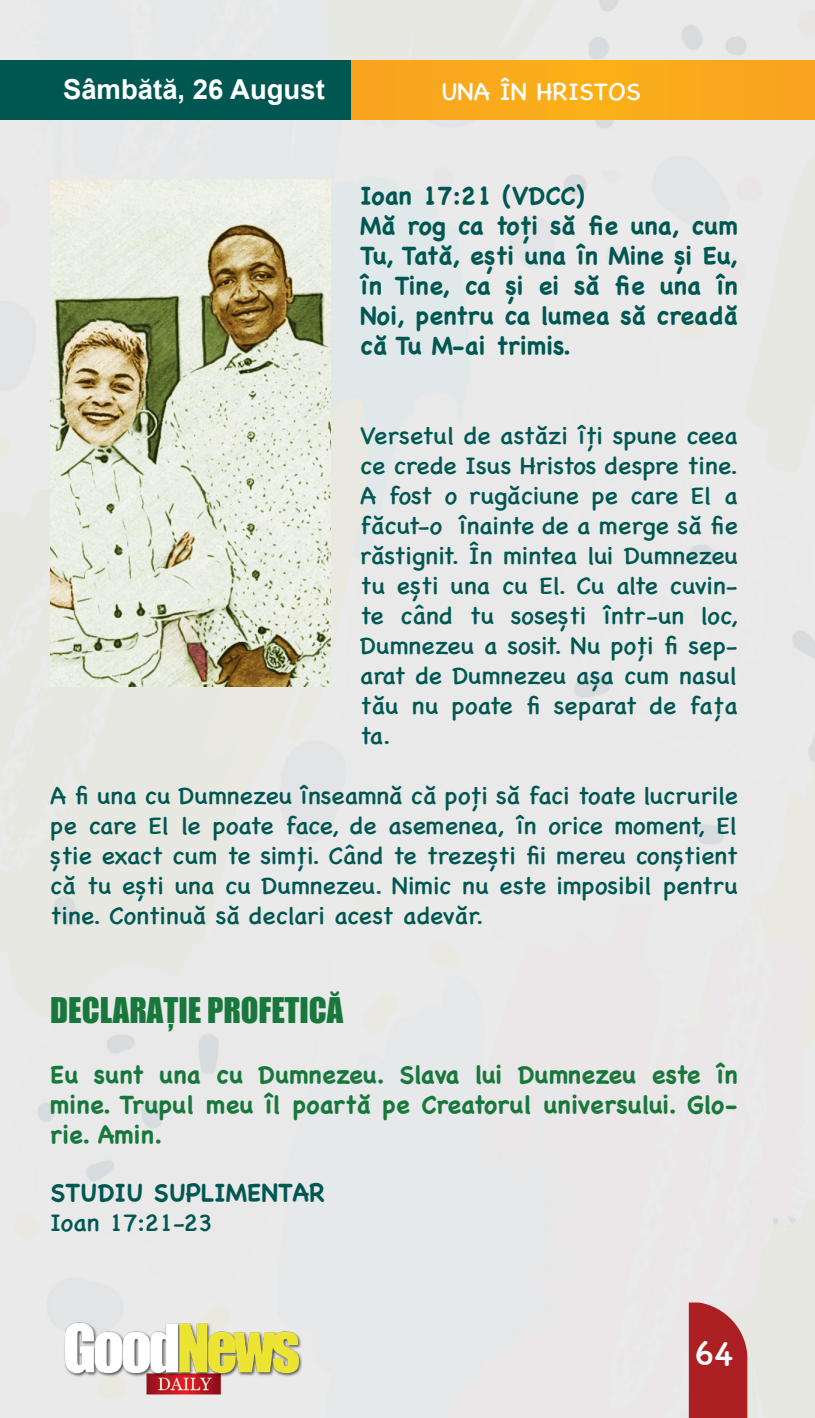
<style>
.page{position:relative;width:815px;height:1418px;background:#fff}
.page>*{position:absolute;margin:0;border:0;box-sizing:border-box;transform-origin:0 0}
.t1{font:35px "Chalkboard SE";color:#fff}
.t2{font:32.5px "Impact";color:#18783c}
.t3{font:700 27.5px "Arial";color:#fff}
.t4{font:25px/30px "Chalkboard SE";color:#005752;text-align:justify}
.t5{font:700 25px/30px "Chalkboard SE";color:#005752;text-align:justify}
.t6{font:700 25px/30px "Chalkboard SE";color:#18783c;text-align:justify}
.t7{font:25px "Chalkboard SE";color:#fff}
</style>
<div class="page">
<div style="left:0;top:0;width:815px;height:1417px;background:#e9e9e9"></div>
<div style="left:168px;top:60px;width:647px;height:60px;background:#f9a91c"></div>
<div style="left:0;top:60px;width:351px;height:60px;background:#005752"></div>
<div style="left:689px;top:1302px;width:58px;height:115px;background:#ac1f22"></div>
<img style="left:59px;top:1320px;width:246px;height:76px">
<img style="left:50px;top:179px;width:280px;height:508px">
<p class="t3" style="left:63px;top:71px;width:263px">Sâmbătă, 26 August</p>
<p class="t7" style="left:441px;top:69px;width:201px">UNA ÎN HRISTOS</p>
<p class="t5" style="left:360px;top:180px;width:226px">Ioan 17:21 (VDCC)</p>
<p class="t5" style="left:360px;top:210px;width:379px">Mă rog ca toți să fie una, cum Tu, Tată, ești una în Mine și Eu, în Tine, ca și ei să fie una în Noi, pentru ca lumea să creadă că Tu M-ai trimis.</p>
<p class="t4" style="left:360px;top:419px;width:379px">Versetul de astăzi îți spune ceea ce crede Isus Hristos despre tine.<br>A fost o rugăciune pe care El a făcut-o înainte de a merge să fie răstignit. În mintea lui Dumnezeu tu ești una cu El. Cu alte cuvin&shy;te când tu sosești într-un loc, Dumnezeu a sosit. Nu poți fi sep&shy;arat de Dumnezeu așa cum nasul tău nu poate fi separat de fața ta.</p>
<p class="t4" style="left:50px;top:779px;width:689px">A fi una cu Dumnezeu înseamnă că poți să faci toate lucrurile pe care El le poate face, de asemenea, în orice moment, El știe exact cum te simți. Când te trezești fii mereu conștient că tu ești una cu Dumnezeu. Nimic nu este imposibil pentru tine. Continuă să declari acest adevăr.</p>
<p class="t2" style="left:50px;top:985px;width:295px">DECLARAȚIE PROFETICĂ</p>
<p class="t6" style="left:50px;top:1059px;width:689px">Eu sunt una cu Dumnezeu. Slava lui Dumnezeu este în mine. Trupul meu îl poartă pe Creatorul universului. Glo&shy;rie. Amin.</p>
<p class="t5" style="left:50px;top:1176px;width:277px">STUDIU SUPLIMENTAR</p>
<p class="t4" style="left:50px;top:1205px;width:164px">Ioan 17:21-23</p>
<h1 class="t1" style="left:694px;top:1322px;width:41px">64</h1>
</div>
